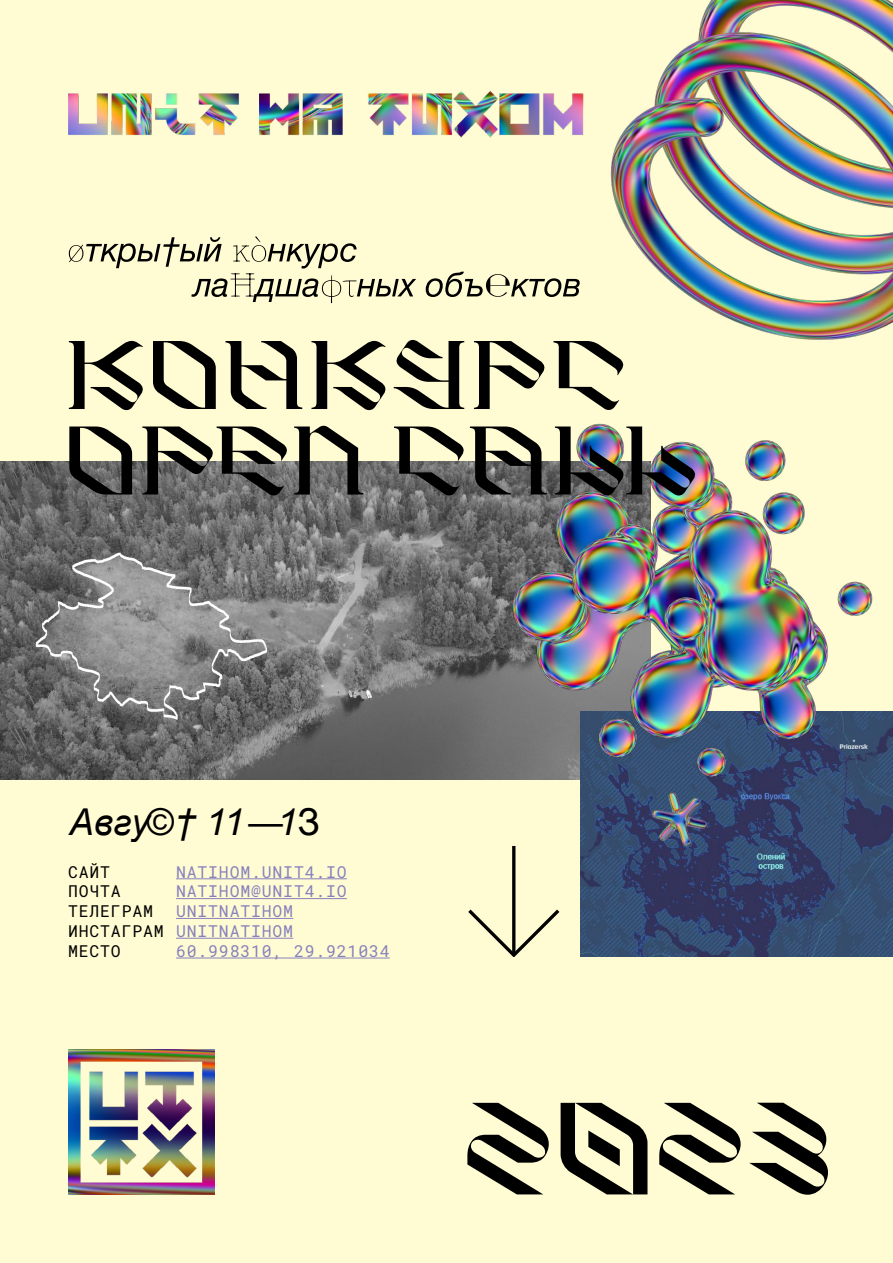
<style>
.page{position:relative;width:893px;height:1263px;background:#fffcd3}
.page>*{position:absolute;margin:0;border:0;box-sizing:border-box;transform-origin:0 0}
.t1{font:130.8px "Eskos";color:#000}
.t2{font:italic 37.05px "Arial";color:#000}
.t3{font:16.5px/19.8px "Roboto Mono";letter-spacing:.05em;color:#8781bd;text-align:justify}
.t4{font:16.5px "Roboto Mono";letter-spacing:.05em;color:#000}
.s1{font-style:normal}
.s2{color:#000}
</style>
<div class="page">
<img style="left:0;top:461px;width:514px;height:319px">
<img style="left:580px;top:712px;width:313px;height:245px">
<img style="left:514px;top:423px;width:365px;height:363px">
<svg style="left:69px;top:341px;width:74px;height:69px"></svg>
<svg style="left:153px;top:341px;width:63px;height:68px"></svg>
<svg style="left:225px;top:341px;width:77px;height:68px"></svg>
<svg style="left:311px;top:341px;width:75px;height:69px"></svg>
<svg style="left:394px;top:340px;width:70px;height:69px"></svg>
<svg style="left:474px;top:341px;width:71px;height:68px"></svg>
<svg style="left:553px;top:341px;width:70px;height:69px"></svg>
<svg style="left:69px;top:426px;width:63px;height:68px"></svg>
<svg style="left:142px;top:426px;width:145px;height:69px"></svg>
<svg style="left:294px;top:426px;width:69px;height:68px"></svg>
<svg style="left:394px;top:426px;width:70px;height:69px"></svg>
<svg style="left:470px;top:426px;width:77px;height:68px"></svg>
<img style="left:555px;top:426px;width:140px;height:69px">
<svg style="left:69px;top:236px;width:347px;height:67px"></svg>
<svg style="left:426px;top:272px;width:154px;height:25px"></svg>
<img style="left:68px;top:1050px;width:146px;height:145px">
<svg style="left:468px;top:906px;width:92px;height:51px"></svg>
<hr style="left:512px;top:846px;width:3px;height:109px;background:#000">
<img style="left:594px;top:0;width:299px;height:362px">
<hr style="left:176px;top:878px;width:171px;height:1px;background:#8781bd">
<hr style="left:176px;top:898px;width:171px;height:1px;background:#8781bd">
<hr style="left:176px;top:918px;width:117px;height:1px;background:#8781bd">
<hr style="left:176px;top:938px;width:117px;height:1px;background:#8781bd">
<hr style="left:176px;top:957px;width:214px;height:1px;background:#8781bd">
<img style="left:68px;top:90px;width:532px;height:48px">
<h2 class="t2" style="left:69px;top:798px;width:252px">Авгу<span class="s1">©</span>† 11<span class="s1">―</span>1<span class="s1">З</span></h2>
<p class="t4" style="left:68px;top:860px;width:44px">САЙТ</p>
<p class="t3" style="left:176px;top:861px;width:172px">NATIHOM.UNIT4.IO</p>
<p class="t4" style="left:68px;top:880px;width:54px">ПОЧТА</p>
<p class="t3" style="left:176px;top:881px;width:172px">NATIHOM@UNIT4.IO</p>
<p class="t4" style="left:68px;top:900px;width:86px">ТЕЛЕГРАМ</p>
<p class="t3" style="left:68px;top:901px;width:227px;text-indent:108px">UNITNATIHOM <span class="s2">ИНСТАГРАМ</span> UNITNATIHOM <span class="s2">МЕСТО</span></p>
<p class="t3" style="left:176px;top:940px;width:215px">60.998310, 29.921034</p>
<h1 class="t1" style="left:461px;top:1072px;width:374px">2023</h1>
</div>
